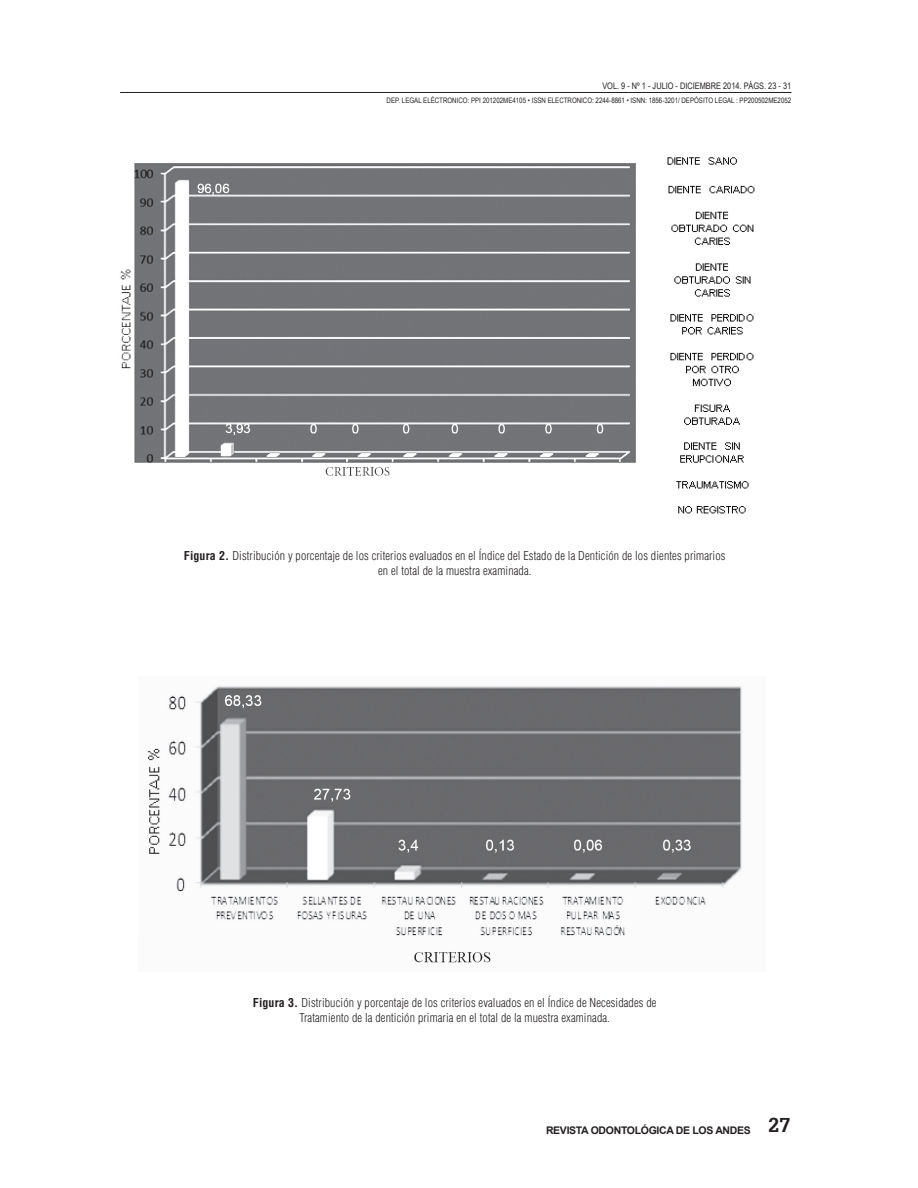
<style>
.page{position:relative;width:918px;height:1188px;background:#fff}
.page>*{position:absolute;margin:0;border:0;box-sizing:border-box;transform-origin:0 0}
.t1{font:300 condensed 12px/15px "Helvetica";letter-spacing:.01em;color:#231f20;text-align:center}
.t2{font:700 10.5px "Arial";letter-spacing:-.03em;color:#231f20}
.t3{font:9px "Arial Narrow";color:#231f20}
.t4{font:7.5px "Arial Narrow";color:#231f20}
.s1{font-weight:700}
.s2{font-family:"Glypha 65";font-size:19.5px}
</style>
<div class="page">
<hr style="left:120px;top:92px;width:672px;height:1px;background:#231f20">
<img style="left:667px;top:157px;width:88px;height:357px">
<img style="left:120px;top:163px;width:516px;height:313px">
<img style="left:148px;top:686px;width:594px;height:277px">
<p class="t3" style="left:602px;top:80px;width:190px">VOL. 9 - Nº 1 - JULIO - DICIEMBRE 2014. PÁGS. 23 - 31</p>
<p class="t4" style="left:387px;top:95px;width:406px">DEP. LEGAL ELÉCTRONICO: PPI 201202ME4105 • ISSN ELECTRONICO: 2244-8861 • ISNN: 1856-3201/ DEPÓSITO LEGAL : PP200502ME2052</p>
<p class="t1" style="left:184px;top:549px;width:543px"><span class="s1">Figura 2.</span> Distribución y porcentaje de los criterios evaluados en el Índice del Estado de la Dentición de los dientes primarios en el total de la muestra examinada.</p>
<p class="t1" style="left:253px;top:995px;width:405px"><span class="s1">Figura 3.</span> Distribución y porcentaje de los criterios evaluados en el Índice de Necesidades de<br>Tratamiento de la dentición primaria en el total de la muestra examinada.</p>
<p class="t2" style="left:546px;top:1123px;width:246px">REVISTA ODONTOLÓGICA DE LOS ANDES <span class="s2">27</span></p>
</div>
